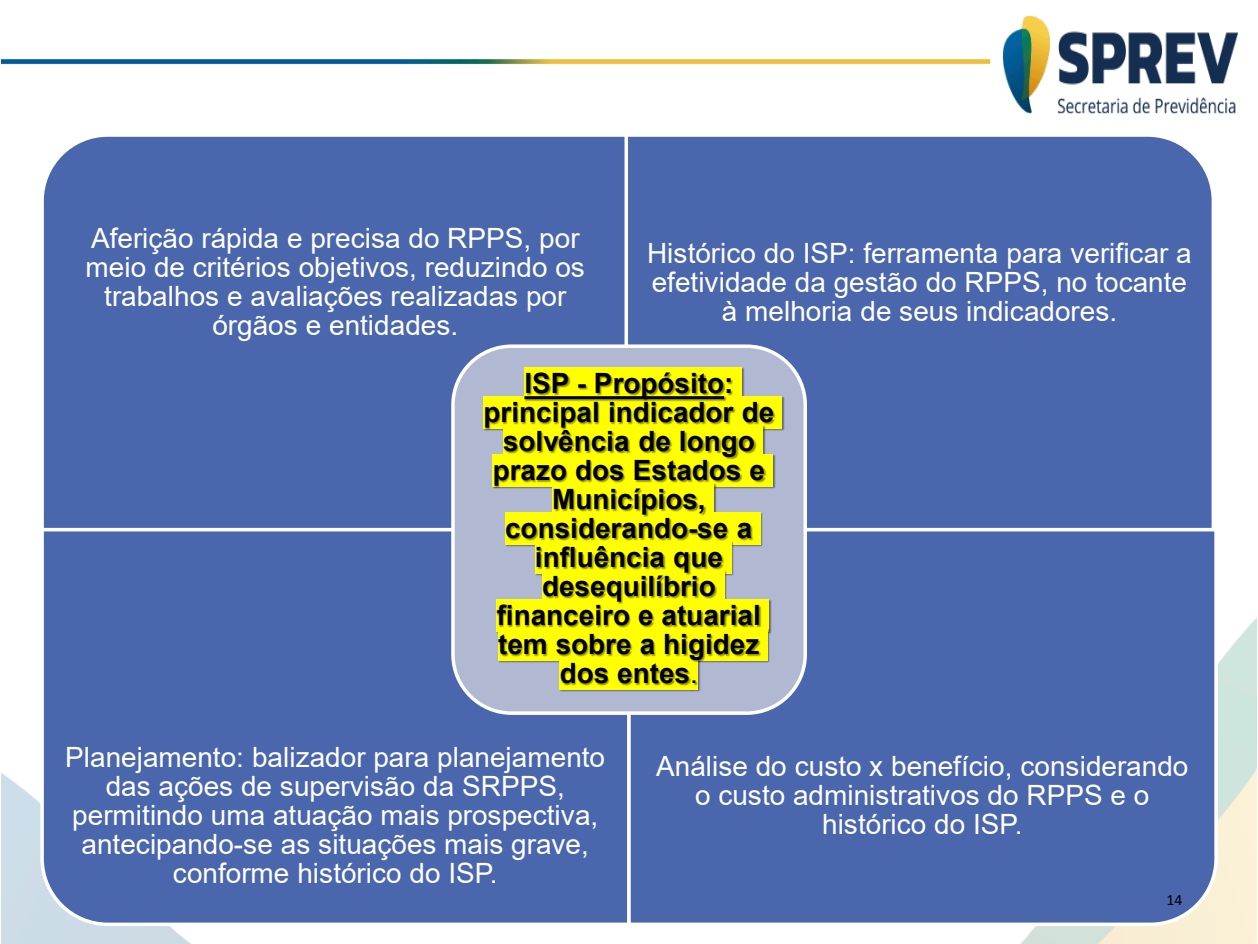
<style>
.page{position:relative;width:1258px;height:944px;background:#fff}
.page>*{position:absolute;margin:0;border:0;box-sizing:border-box;transform-origin:0 0}
.t1{font:28px/29.1px "Arial";color:#fff;text-align:center}
.t2{font:700 28px/29.1px "Arial";color:#000;text-align:center}
.t3{font:15.75px "Calibri";color:#000}
.s1{font-weight:400}
</style>
<div class="page">
<img style="left:1px;top:15px;width:1255px;height:928px">
<div style="left:39px;top:131px;width:584px;height:395px;background:#4a66ac"></div>
<div style="left:623px;top:131px;width:594px;height:395px;background:#4a66ac"></div>
<div style="left:39px;top:526px;width:586px;height:401px;background:#4a66ac"></div>
<div style="left:625px;top:526px;width:594px;height:401px;background:#4a66ac"></div>
<div style="left:451px;top:344px;width:356px;height:370px;background:#b1b8d2;border:4px solid #fff;border-radius:59px"></div>
<img style="left:524px;top:367px;width:36px;height:20px">
<img style="left:560px;top:367px;width:17px;height:20px">
<img style="left:577px;top:367px;width:130px;height:20px">
<img style="left:707px;top:367px;width:38px;height:20px">
<img style="left:483px;top:387px;width:319px;height:44px">
<img style="left:486px;top:416px;width:296px;height:29px">
<img style="left:492px;top:445px;width:284px;height:44px">
<img style="left:535px;top:474px;width:198px;height:29px">
<img style="left:505px;top:503px;width:166px;height:44px">
<img style="left:671px;top:503px;width:9px;height:29px">
<img style="left:680px;top:503px;width:83px;height:44px">
<img style="left:518px;top:532px;width:232px;height:29px">
<img style="left:535px;top:561px;width:199px;height:29px">
<img style="left:496px;top:590px;width:276px;height:29px">
<img style="left:496px;top:619px;width:276px;height:44px">
<img style="left:543px;top:648px;width:130px;height:44px">
<img style="left:673px;top:648px;width:8px;height:44px">
<img style="left:681px;top:648px;width:44px;height:44px">
<p class="t1" style="left:86px;top:223px;width:501px">Aferição rápida e precisa do RPPS, por meio de critérios objetivos, reduzindo os trabalhos e avaliações realizadas por órgãos e entidades.</p>
<p class="t1" style="left:647px;top:238px;width:546px">Histórico do ISP: ferramenta para verificar a efetividade da gestão do RPPS, no tocante à melhoria de seus indicadores.</p>
<p class="t2" style="left:483px;top:369px;width:292px">ISP - Propósito: principal indicador de solvência de longo prazo dos Estados e<br>Municípios, considerando-se a influência que desequilíbrio financeiro e atuarial tem sobre a higidez dos entes<span class="s1">.</span></p>
<p class="t1" style="left:65px;top:742px;width:541px">Planejamento: balizador para planejamento das ações de supervisão da SRPPS, permitindo uma atuação mais prospectiva, antecipando-se as situações mais grave, conforme histórico do ISP.</p>
<p class="t1" style="left:656px;top:751px;width:534px">Análise do custo x benefício, considerando o custo administrativos do RPPS e o histórico do ISP.</p>
<p class="t3" style="left:1166px;top:888px;width:17px">14</p>
</div>
